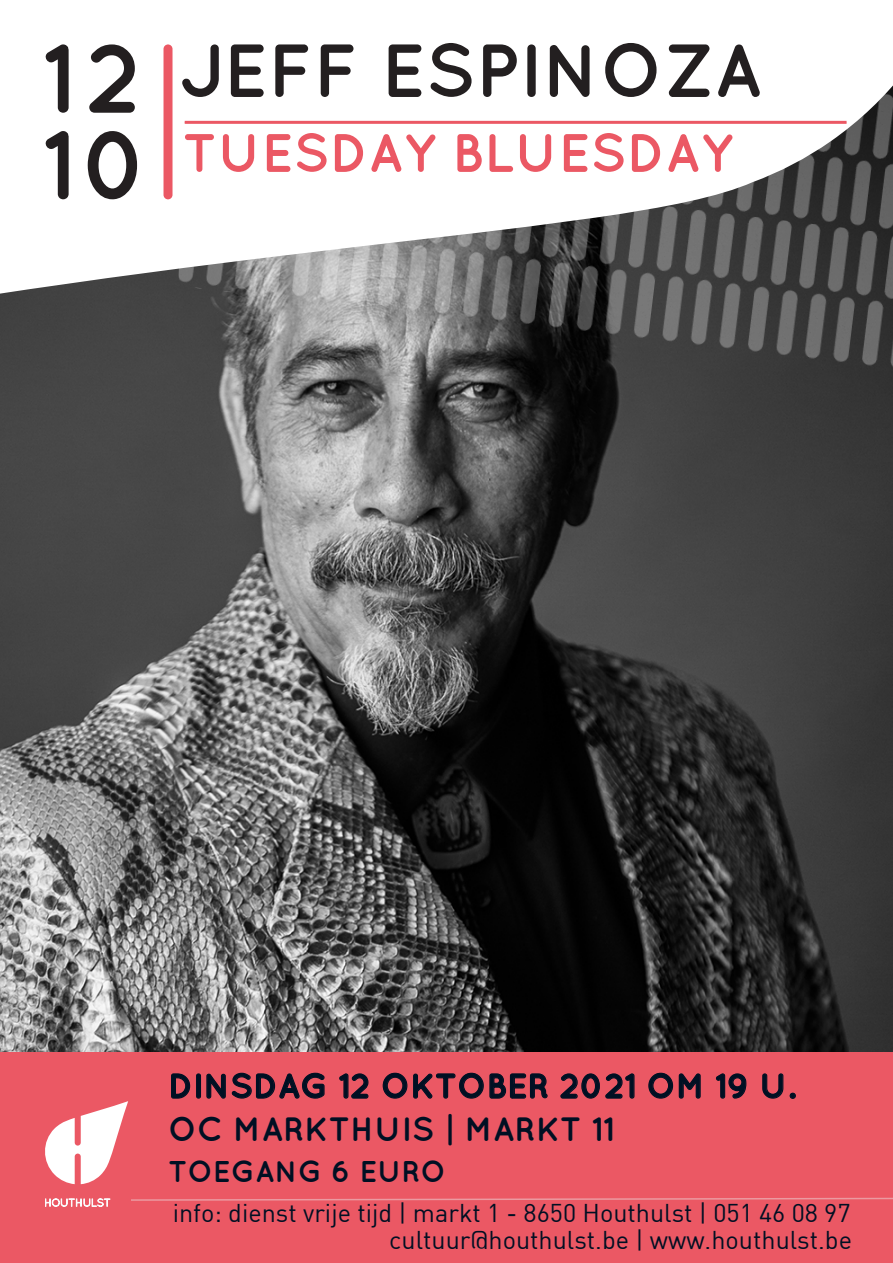
<style>
.page{position:relative;width:893px;height:1263px;background:#fff}
.page>*{position:absolute;margin:0;border:0;box-sizing:border-box;transform-origin:0 0}
.t1{font:700 97.5px/86.6px "Quicksand";color:#231f20}
.t2{font:700 75px "Quicksand";color:#231f20}
.t3{font:700 54px "Quicksand";color:#eb5864}
.t4{font:700 34.5px "Quicksand";color:#001023}
.t5{font:700 33.75px "Quicksand";color:#001023}
.t6{font:700 30px "Quicksand";color:#001023}
.t7{font:25.2px/27px "DIN";color:#001023;text-align:right}
</style>
<div class="page">
<img style="left:0;top:296px;width:893px;height:756px">
<svg style="left:0;top:47px;width:179px;height:249px"></svg>
<img style="left:179px;top:85px;width:714px;height:285px">
<div style="left:0;top:1052px;width:893px;height:211px;background:#eb5864"></div>
<svg style="left:45px;top:1101px;width:83px;height:83px"></svg>
<svg style="left:45px;top:1198px;width:66px;height:8px"></svg>
<hr style="left:185px;top:121px;width:662px;height:3px;background:#eb5864">
<svg style="left:131px;top:1198px;width:762px;height:3px"></svg>
<svg style="left:171px;top:1072px;width:154px;height:27px"></svg>
<svg style="left:339px;top:1073px;width:30px;height:26px"></svg>
<svg style="left:382px;top:1072px;width:166px;height:27px"></svg>
<svg style="left:560px;top:1073px;width:75px;height:26px"></svg>
<svg style="left:648px;top:1072px;width:53px;height:27px"></svg>
<svg style="left:716px;top:1073px;width:31px;height:26px"></svg>
<svg style="left:762px;top:1073px;width:34px;height:26px"></svg>
<div style="left:164px;top:44px;width:9px;height:155px;background:#eb5864;border-radius:4px"></div>
<h1 class="t1" style="left:42px;top:32px;width:110px">12<br>10</h1>
<h2 class="t2" style="left:178px;top:26px;width:585px">JEFF ESPINOZA</h2>
<h3 class="t3" style="left:182px;top:121px;width:552px">TUESDAY BLUESDAY</h3>
<h3 class="t4" style="left:168px;top:1065px;width:629px">DINSDAG 12 OKTOBER 2021 OM 19 U.</h3>
<h3 class="t5" style="left:168px;top:1109px;width:448px">OC MARKTHUIS | MARKT 11</h3>
<p class="t6" style="left:168px;top:1153px;width:279px">TOEGANG 6 EURO</p>
<p class="t7" style="left:173px;top:1199px;width:681px">info: dienst vrije tijd | markt 1 - 8650 Houthulst | 051 46 08 97 cultuur@houthulst.be | www.houthulst.be</p>
</div>
